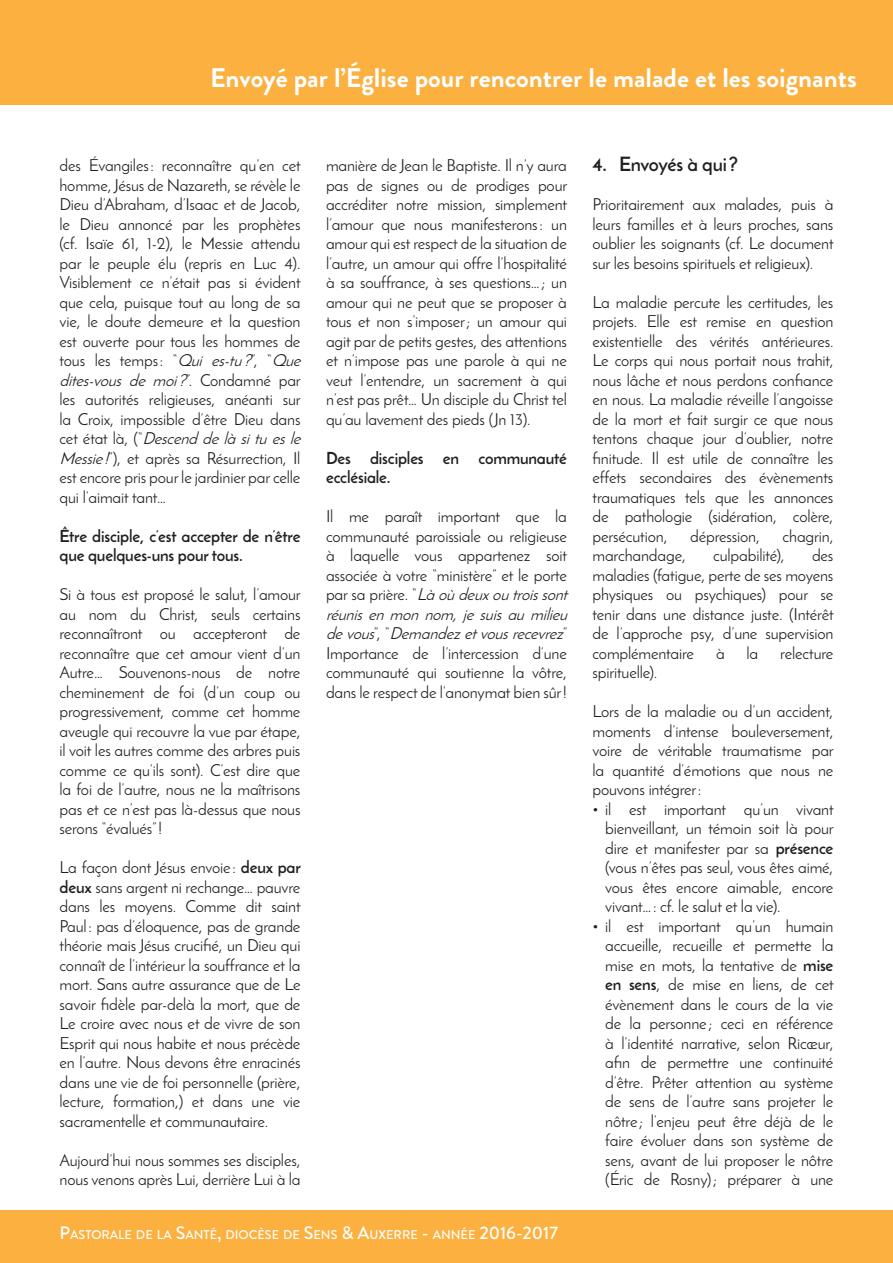
<style>
.page{position:relative;width:893px;height:1263px;background:#fff}
.page>*{position:absolute;margin:0;border:0;box-sizing:border-box;transform-origin:0 0}
.t1{font:700 27px "Brandon Grotesque";color:#fff}
.t2{font:700 19.5px "Josefin Sans";letter-spacing:-.015em;color:#231f20}
.t3{font:16.5px/19.5px "Josefin Sans";letter-spacing:-.01em;color:#231f20;text-align:justify}
.t4{font:700 16.5px/19.5px "Josefin Sans";letter-spacing:-.01em;color:#231f20}
.t5{font:500 12.6px "Brandon Grotesque";color:#fff}
.s1{font-style:italic}
.s2{font-weight:700}
.s3{font-size:18px}
</style>
<div class="page">
<div style="left:0;top:0;width:893px;height:104px;background:#fbb03f"></div>
<div style="left:0;top:1210px;width:893px;height:53px;background:#fbb03f"></div>
<h1 class="t1" style="left:210px;top:59px;width:648px">Envoyé par l’Église pour rencontrer le malade et les soignants</h1>
<p class="t3" style="left:60px;top:155px;width:248px;text-align:left">des Évangiles: reconnaître qu’en cet homme, Jésus de Nazareth, se révèle le Dieu d’Abraham, d’Isaac et de Jacob, le Dieu annoncé par les prophètes (cf. Isaïe 61, 1-2), le Messie attendu par le peuple élu (repris en Luc 4).<br>Visiblement ce n’était pas si évident que cela, puisque tout au long de sa vie, le doute demeure et la question est ouverte pour tous les hommes de tous les temps: “<span class="s1">Qui es-tu?</span>”, “<span class="s1">Que dites-vous de moi?</span>”. C o n d a m n é p a r les autorités religieuses, anéanti sur la Croix, impossible d’être Dieu dans c e t é t a t l à , ( “ <span class="s1">Descenddelàsituesle Messie!</span>”), et après sa Résurrection, Il est encore pris pour le jardinier par celle qui l’aimait tant…</p>
<p class="t4" style="left:60px;top:526px;width:242px">Être disciple, c’est accepter de n’être que quelques-uns pour tous.</p>
<p class="t3" style="left:60px;top:584px;width:243px">Si à tous est proposé le salut, l’amour au nom du Christ, seuls certains reconnaîtront ou accepteront de reconnaître que cet amour vient d’un Autre… Souvenons-nous de notre cheminement de foi (d’un coup ou progressivement, comme cet homme aveugle qui recouvre la vue par étape, il voit les autres comme des arbres puis comme ce qu’ils sont). C’est dire que la foi de l’autre, nous ne la maîtrisons pas et ce n’est pas là-dessus que nous serons “évalués”!</p>
<p class="t3" style="left:60px;top:857px;width:243px">La façon dont Jésus envoie: <span class="s2">deux par deux</span> sans argent ni rechange… pauvre dans les moyens. Comme dit saint Paul : pas d’éloquence, pas de grande théorie mais Jésus crucifié, un Dieu qui connaît de l’intérieur la souffrance et la mort. Sans autre assurance que de Le savoir fidèle par-delà la mort, que de Le croire avec nous et de vivre de son Esprit qui nous habite et nous précède en l’autre. Nous devons être enracinés dans une vie de foi personnelle (prière, lecture, formation,) et dans une vie sacramentelle et communautaire.</p>
<p class="t3" style="left:60px;top:1150px;width:242px">Aujourd’hui nous sommes ses disciples, nous venons après Lui, derrière Lui à la</p>
<p class="t3" style="left:326px;top:155px;width:243px">manière de Jean le Baptiste. Il n’y aura pas de signes ou de prodiges pour accréditer notre mission, simplement l’amour que nous manifesterons: un amour qui est respect de la situation de l’autre, un amour qui offre l’hospitalité à sa souffrance, à ses questions…; un amour qui ne peut que se proposer à tous et non s’imposer; un amour qui agit par de petits gestes, des attentions et n’impose pas une parole à qui ne veut l’entendre, un sacrement à qui n’est pas prêt… Un disciple du Christ tel qu’au lavement des pieds (Jn 13).</p>
<p class="t4" style="left:326px;top:448px;width:242px">Des disciples en communauté ecclésiale.</p>
<p class="t3" style="left:326px;top:507px;width:248px;text-align:left">Il me paraît important que la communauté paroissiale ou religieuse à laquelle vous appartenez soit associée à votre “ministère” et le porte p a r s a p r i è r e . “ <span class="s1">Làoùdeuxoutroissont réunisenmonnom,jesuisaumilieu devous</span>”, “ <span class="s1">Demandezetvousrecevrez</span>” Importance de l’intercession d’une communauté qui soutienne la vôtre, dans le respect de l’anonymat bien sûr!</p>
<p class="t5" style="left:60px;top:1226px;width:500px"><span class="s3">P</span>ASTORALE DE LA <span class="s3">S</span>ANTÉ<span class="s3">,</span> DIOCÈSE DE <span class="s3">S</span>ENS <span class="s3">&amp; A</span>UXERRE <span class="s3">-</span> ANNÉE <span class="s3">2016-2017</span></p>
<p class="t2" style="left:592px;top:152px;width:147px">4. Envoyés à qui?</p>
<p class="t3" style="left:592px;top:194px;width:243px">Prioritairement aux malades, puis à leurs familles et à leurs proches, sans oublier les soignants (cf. Le document sur les besoins spirituels et religieux).</p>
<p class="t3" style="left:592px;top:292px;width:242px">La maladie percute les certitudes, les projets. Elle est remise en question existentielle des vérités antérieures.<br>Le corps qui nous portait nous trahit, nous lâche et nous perdons confiance en nous. La maladie réveille l’angoisse de la mort et fait surgir ce que nous tentons chaque jour d’oublier, notre finitude. Il est utile de connaître les effets secondaires des évènements traumatiques tels que les annonces de pathologie (sidération, colère, persécution,</p>
<p class="t3" style="left:690px;top:526px;width:71px">dépression,</p>
<p class="t3" style="left:782px;top:526px;width:52px">chagrin,</p>
<p class="t3" style="left:592px;top:545px;width:243px;text-indent:220px">des maladies (fatigue, perte de ses moyens physiques ou psychiques) pour se tenir dans une distance juste. (Intérêt de l’approche psy, d’une supervision complémentaire</p>
<p class="t3" style="left:592px;top:545px;width:95px">marchandage,</p>
<p class="t3" style="left:713px;top:545px;width:73px">culpabilité),</p>
<p class="t3" style="left:716px;top:643px;width:10px">à</p>
<p class="t3" style="left:747px;top:643px;width:13px">la</p>
<p class="t3" style="left:780px;top:643px;width:55px">relecture</p>
<p class="t3" style="left:592px;top:662px;width:66px">spirituelle).</p>
<p class="t3" style="left:592px;top:701px;width:243px">Lors de la maladie ou d’un accident, moments d’intense bouleversement, voire de véritable traumatisme par la quantité d’émotions que nous ne pouvons intégrer:</p>
<p class="t3" style="left:605px;top:799px;width:230px;text-indent:-13px">• il est important qu’un vivant bienveillant, un témoin soit là pour dire et manifester par sa <span class="s2">présence </span>(vous n’êtes pas seul, vous êtes aimé, vous êtes encore aimable, encore vivant…: cf. le salut et la vie).</p>
<p class="t3" style="left:605px;top:916px;width:230px;text-indent:-13px">• il est important qu’un humain accueille, recueille et permette la mise en mots, la tentative de <span class="s2">mise en sens</span>, de mise en liens, de cet évènement dans le cours de la vie de la personne; ceci en référence à l’identité narrative, selon Ricœur, afin de permettre une continuité d’être. Prêter attention au système de sens de l’autre sans projeter le nôtre; l’enjeu peut être déjà de le faire évoluer dans son système de sens, avant de lui proposer le nôtre (Éric de Rosny); préparer à une</p>
</div>
